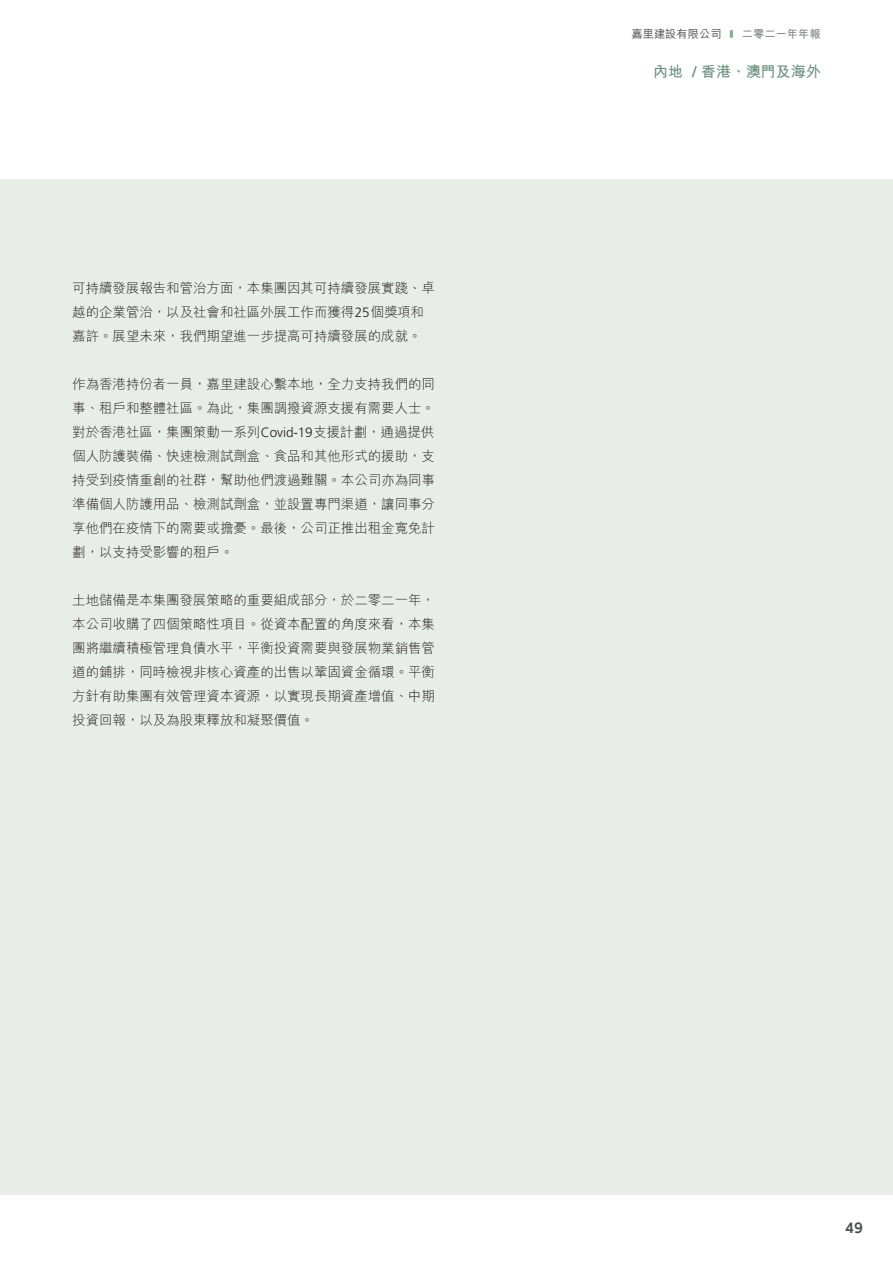
<style>
.page{position:relative;width:893px;height:1263px;background:#fff}
.page>*{position:absolute;margin:0;border:0;box-sizing:border-box;transform-origin:0 0}
.t1{font:500 16.5px "Effra";color:#4b4c4d}
.t2{font:700 15px "M Hei HK";letter-spacing:-.005em;color:#6b9080}
.t3{font:300 13.5px/24px "M Hei HK";letter-spacing:-.005em;color:#231f20;text-align:justify}
.t4{font:500 11.25px "M Hei HK";color:#4b4c4d}
.t5{font:700 11.25px "M Hei HK";color:#818386}
.s1{font-family:"Frutiger LT Std"}
</style>
<div class="page">
<svg style="left:730px;top:30px;width:3px;height:8px"></svg>
<div style="left:0;top:179px;width:893px;height:1016px;background:#e8ede8"></div>
<p class="t3" style="left:72px;top:276px;width:364px;text-align:left">可持續發展報告和管治方面，本集團因其可持續發展實踐、卓越的企業管治，以及社會和社區外展工作而獲得<span class="s1">25</span>個獎項和嘉許。展望未來，我們期望進一步提高可持續發展的成就。</p>
<p class="t3" style="left:72px;top:372px;width:364px">作為香港持份者一員，嘉里建設心繫本地，全力支持我們的同事、租戶和整體社區。為此，集團調撥資源支援有需要人士。對於香港社區，集團策動一系列<span class="s1">Covid-19</span>支援計劃，通過提供個人防護裝備、快速檢測試劑盒、食品和其他形式的援助，支持受到疫情重創的社群，幫助他們渡過難關。本公司亦為同事準備個人防護用品、檢測試劑盒，並設置專門渠道，讓同事分享他們在疫情下的需要或擔憂。最後，公司正推出租金寬免計劃，以支持受影響的租戶。</p>
<p class="t3" style="left:72px;top:588px;width:364px">土地儲備是本集團發展策略的重要組成部分，於二零二一年，本公司收購了四個策略性項目。從資本配置的角度來看，本集團將繼續積極管理負債水平，平衡投資需要與發展物業銷售管道的鋪排，同時檢視非核心資產的出售以鞏固資金循環。平衡方針有助集團有效管理資本資源，以實現長期資產增值、中期投資回報，以及為股東釋放和凝聚價值。</p>
<p class="t4" style="left:632px;top:25px;width:91px">嘉里建設有限公司</p>
<p class="t5" style="left:742px;top:25px;width:80px">二零二一年年報</p>
<p class="t2" style="left:653px;top:60px;width:169px">內地 <span class="s1">/</span> 香港、澳門及海外</p>
<p class="t1" style="left:845px;top:1218px;width:20px">49</p>
</div>
